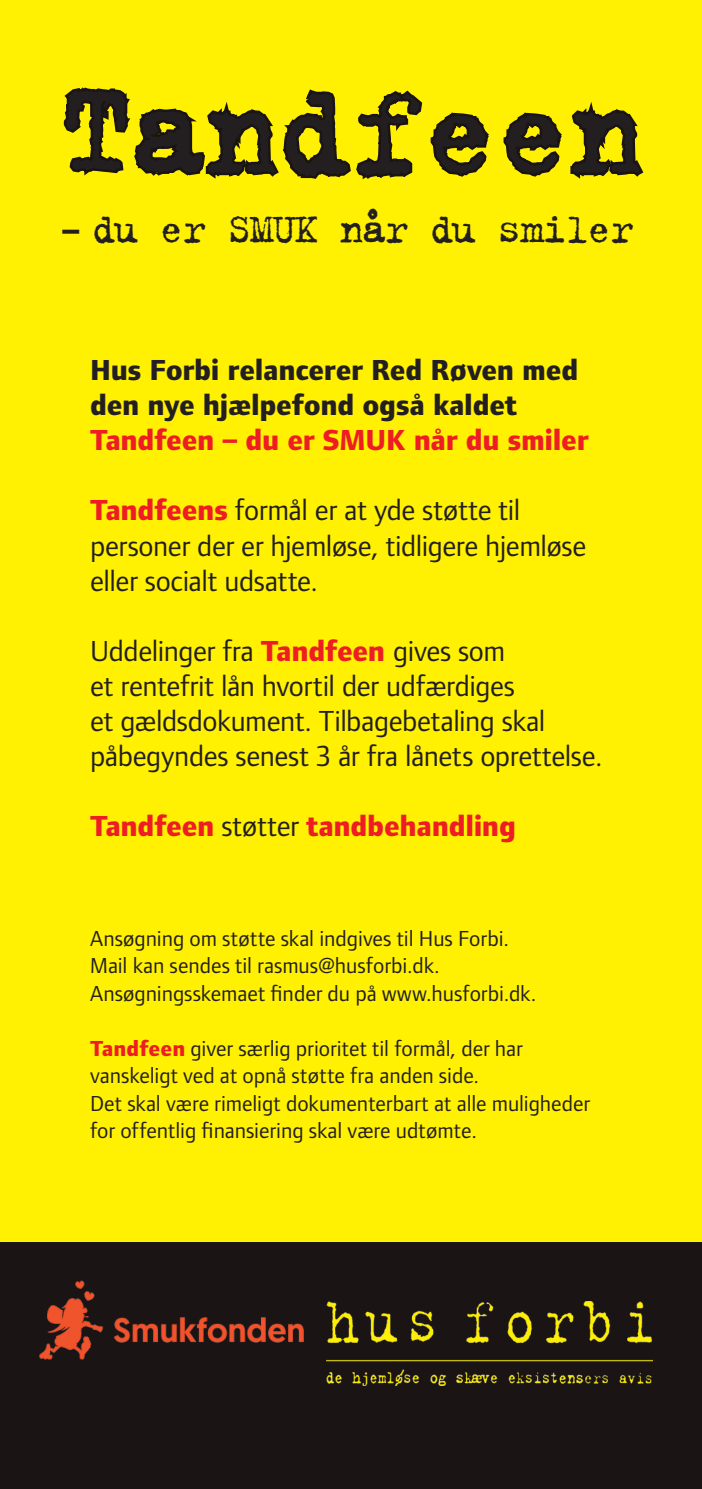
<style>
.page{position:relative;width:702px;height:1489px;background:#fff}
.page>*{position:absolute;margin:0;border:0;box-sizing:border-box;transform-origin:0 0}
.t1{font:137.5px "Trixie";letter-spacing:-.02em;color:#231f20}
.t2{font:45px "Trixie";letter-spacing:-.05em;color:#231f20}
.sidetop{font:30px/35px "Foundry Form Sans";letter-spacing:-.01em;color:#231f20}
.sidetop-2{font:800 30px/35px "Foundry Form Sans";letter-spacing:-.01em;color:#231f20}
.sidetop-3{font:800 30px "Foundry Form Sans";letter-spacing:-.01em;color:#ee1d23}
.sidetop-4{font:22.5px/27.5px "Foundry Form Sans";color:#231f20}
.s1{font-family:"Foundry Form Sans";font-weight:800;font-size:35px}
.s2{color:#ee1d23}
.s3{font-weight:800;color:#ee1d23}
.s4{font-weight:400;color:#231f20}
</style>
<div class="page">
<div style="left:0;top:0;width:702px;height:1253px;background:#fff101"></div>
<svg style="left:63px;top:87px;width:426px;height:93px"></svg>
<svg style="left:503px;top:102px;width:141px;height:77px"></svg>
<div style="left:0;top:1241px;width:702px;height:247px;background:#1a1415"></div>
<img style="left:39px;top:1280px;width:265px;height:80px">
<img style="left:326px;top:1301px;width:326px;height:83px">
<p class="t1" style="left:58px;top:41px;width:587px">Tandfeen</p>
<p class="t2" style="left:62px;top:199px;width:573px"><span class="s1">–</span> du er SMUK når du smiler</p>
<p class="sidetop-2" style="left:90px;top:353px;width:500px">Hus Forbi relancerer Red Røven med den nye hjælpefond også kaldet<br><span class="s2">Tandfeen – du er SMUK når du smiler</span></p>
<p class="sidetop" style="left:90px;top:492px;width:497px"><span class="s3">Tandfeens</span> formål er at yde støtte til personer der er hjemløse, tidligere hjemløse eller socialt udsatte.</p>
<p class="sidetop" style="left:90px;top:632px;width:514px">Uddelinger fra <span class="s3">Tandfeen</span> gives som<br>et rentefrit lån hvortil der udfærdiges<br>et gældsdokument. Tilbagebetaling skal påbegyndes senest 3 år fra lånets oprettelse.</p>
<p class="sidetop-3" style="left:90px;top:808px;width:427px">Tandfeen <span class="s4">støtter</span> tandbehandling</p>
<p class="sidetop-4" style="left:90px;top:924px;width:420px">Ansøgning om støtte skal indgives til Hus Forbi.</p>
<p class="sidetop-4" style="left:90px;top:951px;width:351px">Mail kan sendes til rasmus@husforbi.dk.</p>
<p class="sidetop-4" style="left:90px;top:979px;width:448px">Ansøgningsskemaet finder du på www.husforbi.dk.</p>
<p class="sidetop-4" style="left:90px;top:1034px;width:501px"><span class="s3">Tandfeen</span> giver særlig prioritet til formål, der har vanskeligt ved at opnå støtte fra anden side.<br>Det skal være rimeligt dokumenterbart at alle muligheder for offentlig finansiering skal være udtømte.</p>
</div>
